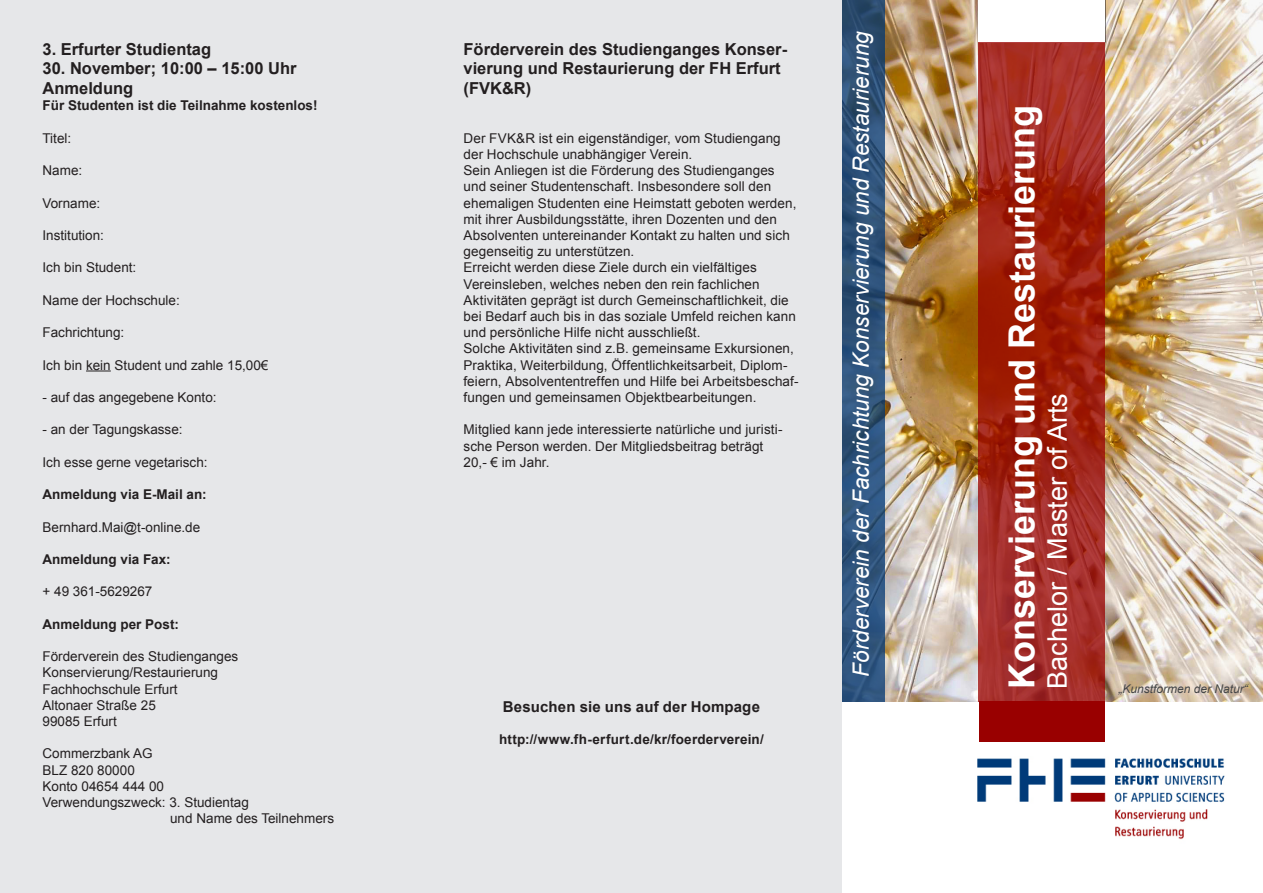
<style>
.page{position:relative;width:1263px;height:893px;background:#fff}
.page>*{position:absolute;margin:0;border:0;box-sizing:border-box;transform-origin:0 0}
.t1{font:700 36px "Arial";color:#fff}
.t2{font:27px "Arial";color:#fff}
.t3{font:italic 22.5px "Arial";color:#fff}
.t4{font:700 16.5px/19.8px "Arial";color:#231f20}
.t5{font:700 15px "Arial";letter-spacing:.01em;color:#231f20}
.t6{font:13.5px/16.2px "Arial";letter-spacing:.005em;color:#231f20}
.t7{font:700 13.5px "Arial";color:#231f20}
.t8{font:italic 12px "Arial";color:#454647}
</style>
<div class="page">
<div style="left:0;top:0;width:842px;height:893px;background:#e6e7e9"></div>
<img style="left:884px;top:0;width:379px;height:702px">
<div style="left:979px;top:1px;width:126px;height:42px;background:#fff"></div>
<div style="left:979px;top:702px;width:126px;height:41px;background:#900"></div>
<svg style="left:979px;top:42px;width:126px;height:660px;background:#a2271b"></svg>
<img style="left:977px;top:758px;width:248px;height:81px">
<svg style="left:842px;top:0;width:42px;height:702px;background:#2d5179"></svg>
<svg style="left:86px;top:370px;width:25px;height:1px"></svg>
<p class="t4" style="left:43px;top:39px;width:170px">3. Erfurter Studientag</p>
<p class="t4" style="left:43px;top:59px;width:256px">30. November; 10:00 – 15:00 Uhr</p>
<p class="t4" style="left:43px;top:79px;width:92px">Anmeldung</p>
<p class="t7" style="left:43px;top:97px;width:277px">Für Studenten ist die Teilnahme kostenlos!</p>
<p class="t6" style="left:43px;top:130px;width:30px">Titel:</p>
<p class="t6" style="left:43px;top:162px;width:41px">Name:</p>
<p class="t6" style="left:43px;top:195px;width:59px">Vorname:</p>
<p class="t6" style="left:43px;top:227px;width:63px">Institution:</p>
<p class="t6" style="left:43px;top:260px;width:95px">Ich bin Student:</p>
<p class="t6" style="left:43px;top:292px;width:139px">Name der Hochschule:</p>
<p class="t6" style="left:43px;top:324px;width:83px">Fachrichtung:</p>
<p class="t6" style="left:43px;top:357px;width:227px">Ich bin kein Student und zahle 15,00€</p>
<p class="t6" style="left:43px;top:389px;width:176px">- auf das angegebene Konto:</p>
<p class="t6" style="left:43px;top:422px;width:142px">- an der Tagungskasse:</p>
<p class="t6" style="left:43px;top:454px;width:167px">Ich esse gerne vegetarisch:</p>
<p class="t7" style="left:43px;top:485px;width:166px">Anmeldung via E-Mail an:</p>
<p class="t6" style="left:43px;top:519px;width:159px">Bernhard.Mai@t-online.de</p>
<p class="t7" style="left:43px;top:550px;width:130px">Anmeldung via Fax:</p>
<p class="t6" style="left:43px;top:584px;width:111px">+ 49 361-5629267</p>
<p class="t7" style="left:43px;top:615px;width:138px">Anmeldung per Post:</p>
<p class="t6" style="left:43px;top:648px;width:197px">Förderverein des Studienganges</p>
<p class="t6" style="left:43px;top:665px;width:177px">Konservierung/Restaurierung</p>
<p class="t6" style="left:43px;top:681px;width:137px">Fachhochschule Erfurt</p>
<p class="t6" style="left:43px;top:697px;width:115px">Altonaer Straße 25</p>
<p class="t6" style="left:43px;top:713px;width:76px">99085 Erfurt</p>
<p class="t6" style="left:43px;top:746px;width:112px">Commerzbank AG</p>
<p class="t6" style="left:43px;top:762px;width:94px">BLZ 820 80000</p>
<p class="t6" style="left:43px;top:778px;width:123px">Konto 04654 444 00</p>
<p class="t6" style="left:43px;top:794px;width:208px">Verwendungszweck: 3. Studientag</p>
<p class="t6" style="left:170px;top:810px;width:165px">und Name des Teilnehmers</p>
<p class="t4" style="left:463px;top:39px;width:325px">Förderverein des Studienganges Konser&shy;vierung und Restaurierung der FH Erfurt (FVK&amp;R)</p>
<p class="t6" style="left:463px;top:130px;width:319px">Der FVK&amp;R ist ein eigenständiger, vom Studiengang der Hochschule unabhängiger Verein.</p>
<p class="t6" style="left:463px;top:162px;width:334px">Sein Anliegen ist die Förderung des Studienganges und seiner Studentenschaft. Insbesondere soll den ehemaligen Studenten eine Heimstatt geboten werden, mit ihrer Ausbildungsstätte, ihren Dozenten und den Absolventen untereinander Kontakt zu halten und sich gegenseitig zu unterstützen.</p>
<p class="t6" style="left:463px;top:260px;width:334px">Erreicht werden diese Ziele durch ein vielfältiges Vereinsleben, welches neben den rein fachlichen Aktivitäten geprägt ist durch Gemeinschaftlichkeit, die bei Bedarf auch bis in das soziale Umfeld reichen kann und persönliche Hilfe nicht ausschließt.</p>
<p class="t6" style="left:463px;top:341px;width:336px">Solche Aktivitäten sind z.B. gemeinsame Exkursionen, Praktika, Weiterbildung, Öffentlichkeitsarbeit, Diplom&shy;feiern, Absolvententreffen und Hilfe bei Arbeitsbeschaf&shy;fungen und gemeinsamen Objektbearbeitungen.</p>
<p class="t6" style="left:463px;top:422px;width:321px">Mitglied kann jede interessierte natürliche und juristi&shy;sche Person werden. Der Mitgliedsbeitrag beträgt</p>
<p class="t6" style="left:463px;top:454px;width:87px">20,- € im Jahr.</p>
<p class="t5" style="left:503px;top:696px;width:258px">Besuchen sie uns auf der Hompage</p>
<p class="t7" style="left:499px;top:730px;width:266px">http://www.fh-erfurt.de/kr/foerderverein/</p>
<p class="t3" style="left:846px;top:677px;width:647px;rotate:-90deg">Förderverein der Fachrichtung Konservierung und Restaurierung</p>
<p class="t1" style="left:998px;top:689px;width:586px;rotate:-90deg">Konservierung und Restaurierung</p>
<p class="t2" style="left:1039px;top:689px;width:297px;rotate:-90deg">Bachelor / Master of Arts</p>
<p class="t8" style="left:1118px;top:681px;width:131px">„Kunstformen der Natur“</p>
</div>
